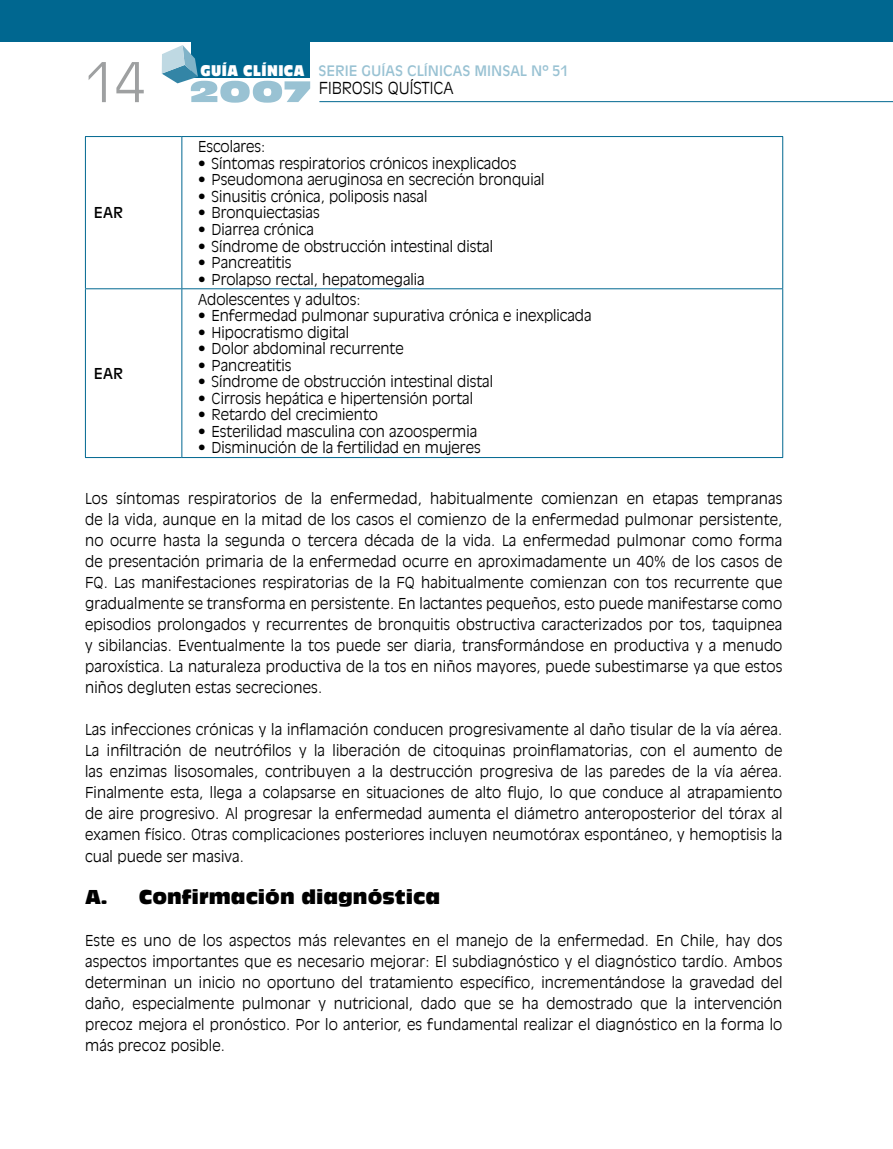
<style>
.page{position:relative;width:893px;height:1149px;background:#fff}
.page>*{position:absolute;margin:0;border:0;box-sizing:border-box;transform-origin:0 0}
.t1{font:300 54px "Antique Olive LT";color:#9ea0a1}
.t2{font:19.5px "Antique Olive LT Compact";color:#000}
.t3{font:300 16.5px "Antique Olive LT";color:#000}
.t4{font:300 15px/21px "Antique Olive LT";color:#000;text-align:justify}
.t5{font:15px "Antique Olive LT";color:#000}
.t6{font:14.4px "Antique Olive LT";color:#99c2d3}
.s1{font-family:"Antique Olive LT Nord";font-size:15px;color:#fff}
</style>
<div class="page">
<div style="left:191px;top:4px;width:119px;height:74px;background:#006790"></div>
<div style="left:0;top:0;width:893px;height:42px;background:#006790"></div>
<hr style="left:319px;top:101px;width:574px;height:1px;background:#006790">
<svg style="left:162px;top:45px;width:148px;height:58px"></svg>
<hr style="left:85px;top:136px;width:97px;height:1px;background:#006790">
<hr style="left:85px;top:137px;width:1px;height:151px;background:#006790">
<hr style="left:182px;top:136px;width:601px;height:1px;background:#006790">
<hr style="left:181px;top:137px;width:1px;height:151px;background:#006790">
<hr style="left:782px;top:137px;width:1px;height:151px;background:#006790">
<hr style="left:85px;top:288px;width:97px;height:1px;background:#006790">
<hr style="left:85px;top:289px;width:1px;height:168px;background:#006790">
<hr style="left:182px;top:288px;width:601px;height:1px;background:#006790">
<hr style="left:181px;top:289px;width:1px;height:168px;background:#006790">
<hr style="left:782px;top:289px;width:1px;height:168px;background:#006790">
<hr style="left:85px;top:457px;width:97px;height:1px;background:#006790">
<hr style="left:182px;top:457px;width:601px;height:1px;background:#006790">
<h1 class="t1" style="left:85px;top:50px;width:59px">14</h1>
<p class="t5" style="left:94px;top:204px;width:31px">EAR</p>
<p class="t6" style="left:200px;top:62px;width:370px"><span class="s1">GUÍA CLÍNICA</span> SERIE GUÍAS CLÍNICAS MINSAL Nº 51</p>
<p class="t3" style="left:319px;top:78px;width:136px">FIBROSIS QUÍSTICA</p>
<p class="t4" style="left:198px;top:137px;width:69px">Escolares:</p>
<p class="t4" style="left:198px;top:153px;width:320px">• Síntomas respiratorios crónicos inexplicados</p>
<p class="t4" style="left:198px;top:170px;width:348px">• Pseudomona aeruginosa en secreción bronquial</p>
<p class="t4" style="left:198px;top:186px;width:231px">• Sinusitis crónica, poliposis nasal</p>
<p class="t4" style="left:198px;top:203px;width:123px">• Bronquiectasias</p>
<p class="t4" style="left:198px;top:219px;width:117px">• Diarrea crónica</p>
<p class="t4" style="left:198px;top:236px;width:296px">• Síndrome de obstrucción intestinal distal</p>
<p class="t4" style="left:198px;top:252px;width:95px">• Pancreatitis</p>
<p class="t4" style="left:198px;top:269px;width:228px">• Prolapso rectal, hepatomegalia</p>
<p class="t4" style="left:198px;top:289px;width:164px">Adolescentes y adultos:</p>
<p class="t4" style="left:198px;top:305px;width:395px">• Enfermedad pulmonar supurativa crónica e inexplicada</p>
<p class="t4" style="left:198px;top:322px;width:152px">• Hipocratismo digital</p>
<p class="t4" style="left:198px;top:338px;width:207px">• Dolor abdominal recurrente</p>
<p class="t4" style="left:198px;top:355px;width:95px">• Pancreatitis</p>
<p class="t4" style="left:198px;top:371px;width:296px">• Síndrome de obstrucción intestinal distal</p>
<p class="t4" style="left:198px;top:388px;width:276px">• Cirrosis hepática e hipertensión portal</p>
<p class="t4" style="left:198px;top:404px;width:181px">• Retardo del crecimiento</p>
<p class="t4" style="left:198px;top:421px;width:281px">• Esterilidad masculina con azoospermia</p>
<p class="t4" style="left:198px;top:437px;width:284px">• Disminución de la fertilidad en mujeres</p>
<p class="t4" style="left:85px;top:488px;width:699px">Los síntomas respiratorios de la enfermedad, habitualmente comienzan en etapas tempranas de la vida, aunque en la mitad de los casos el comienzo de la enfermedad pulmonar persistente, no ocurre hasta la segunda o tercera década de la vida. La enfermedad pulmonar como forma de presentación primaria de la enfermedad ocurre en aproximadamente un 40% de los casos de FQ. Las manifestaciones respiratorias de la FQ habitualmente comienzan con tos recurrente que gradualmente se transforma en persistente. En lactantes pequeños, esto puede manifestarse como episodios prolongados y recurrentes de bronquitis obstructiva caracterizados por tos, taquipnea y sibilancias. Eventualmente la tos puede ser diaria, transformándose en productiva y a menudo paroxística. La naturaleza productiva de la tos en niños mayores, puede subestimarse ya que estos niños degluten estas secreciones.</p>
<p class="t4" style="left:85px;top:719px;width:699px">Las infecciones crónicas y la inflamación conducen progresivamente al daño tisular de la vía aérea.<br>La infiltración de neutrófilos y la liberación de citoquinas proinflamatorias, con el aumento de las enzimas lisosomales, contribuyen a la destrucción progresiva de las paredes de la vía aérea.<br>Finalmente esta, llega a colapsarse en situaciones de alto flujo, lo que conduce al atrapamiento de aire progresivo. Al progresar la enfermedad aumenta el diámetro anteroposterior del tórax al examen físico. Otras complicaciones posteriores incluyen neumotórax espontáneo, y hemoptisis la cual puede ser masiva.</p>
<h2 class="t2" style="left:85px;top:884px;width:356px">A. Confirmación diagnóstica</h2>
<p class="t4" style="left:85px;top:929px;width:699px">Este es uno de los aspectos más relevantes en el manejo de la enfermedad. En Chile, hay dos aspectos importantes que es necesario mejorar: El subdiagnóstico y el diagnóstico tardío. Ambos determinan un inicio no oportuno del tratamiento específico, incrementándose la gravedad del daño, especialmente pulmonar y nutricional, dado que se ha demostrado que la intervención precoz mejora el pronóstico. Por lo anterior, es fundamental realizar el diagnóstico en la forma lo más precoz posible.</p>
<p class="t5" style="left:94px;top:364px;width:31px">EAR</p>
</div>
